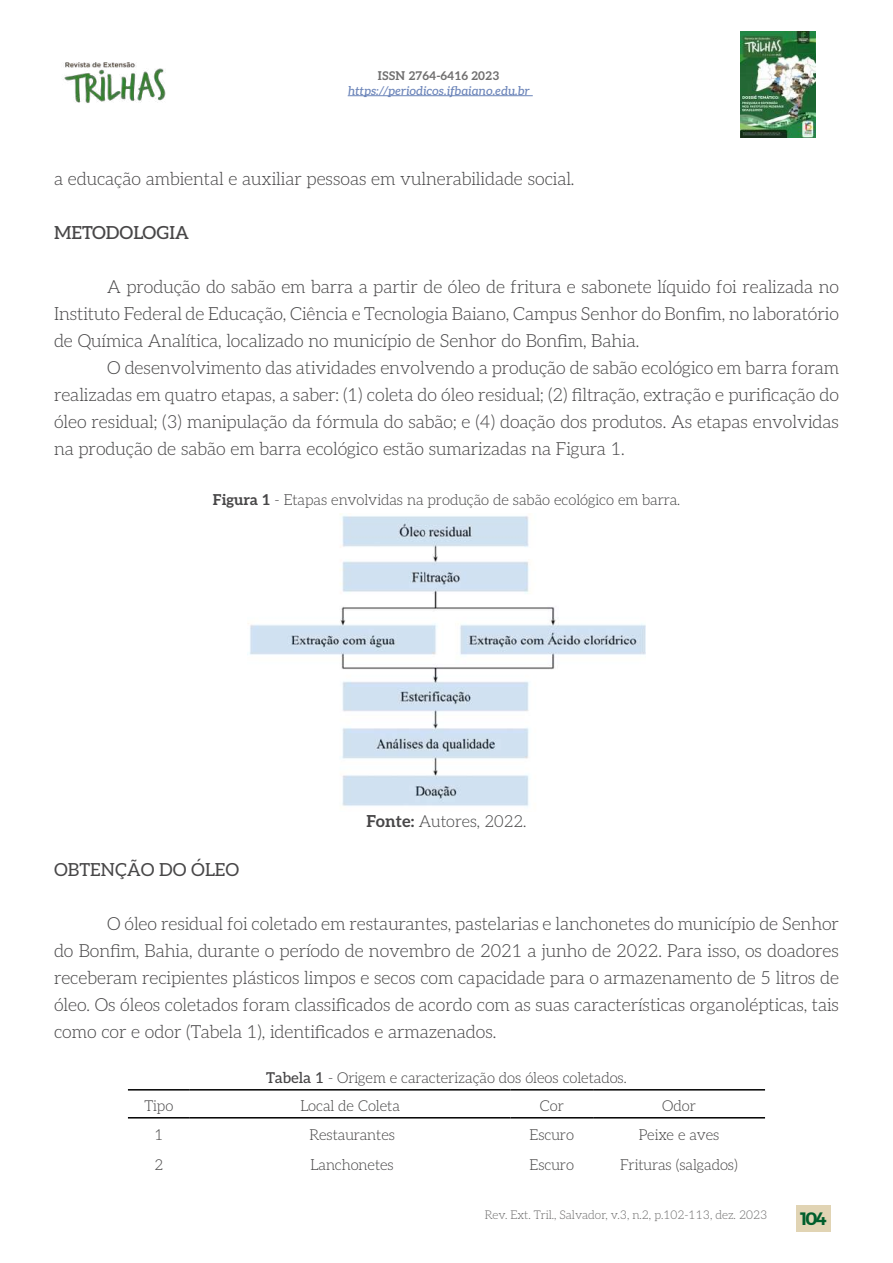
<style>
.page{position:relative;width:893px;height:1263px;background:#fff}
.page>*{position:absolute;margin:0;border:0;box-sizing:border-box;transform-origin:0 0}
.t1{font:300 18px/27px "Aleo";color:#484748;text-align:justify}
.t2{font:18px "Aleo";color:#484748}
.t3{font:500 18px "Aleo";color:#484748}
.t4{font:18px "Trueno S Bd";color:#005e2c}
.t5{font:300 16.5px "Aleo";color:#484748}
.t6{font:300 15px "Aleo";color:#484748}
.t7{font:300 15px "Aleo";color:#484747}
.t8{font:300 12px "Aleo";color:#706f6f}
.t9{font:italic 500 12px "Aleo";color:#6b84b9}
.t10{font:700 12px "Aleo";color:#706f6f}
.s1{font-weight:700}
.s2{font-weight:500}
</style>
<div class="page">
<div style="left:796px;top:1205px;width:35px;height:26px;background:#e1d4b4"></div>
<img style="left:740px;top:32px;width:76px;height:106px">
<img style="left:63px;top:62px;width:103px;height:41px">
<hr style="left:348px;top:95px;width:185px;height:1px;background:#6b84b9">
<hr style="left:128px;top:1089px;width:62px;height:1px;background:#000">
<hr style="left:190px;top:1089px;width:321px;height:1px;background:#000">
<hr style="left:511px;top:1089px;width:82px;height:1px;background:#000">
<hr style="left:593px;top:1089px;width:172px;height:1px;background:#000">
<hr style="left:128px;top:1117px;width:62px;height:1px;background:#000">
<hr style="left:190px;top:1117px;width:321px;height:1px;background:#000">
<hr style="left:511px;top:1117px;width:82px;height:1px;background:#000">
<hr style="left:593px;top:1117px;width:172px;height:1px;background:#000">
<img style="left:248px;top:514px;width:397px;height:293px">
<p class="t10" style="left:378px;top:66px;width:123px">ISSN 2764-6416 2023</p>
<p class="t9" style="left:348px;top:81px;width:183px">https://periodicos.ifbaiano.edu.br</p>
<p class="t1" style="left:54px;top:164px;width:522px">a educação ambiental e auxiliar pessoas em vulnerabilidade social.</p>
<p class="t3" style="left:54px;top:219px;width:137px">METODOLOGIA</p>
<p class="t1" style="left:54px;top:272px;width:786px;text-indent:53px">A produção do sabão em barra a partir de óleo de fritura e sabonete líquido foi realizada no Instituto Federal de Educação, Ciência e Tecnologia Baiano, Campus Senhor do Bonfim, no laboratório de Química Analítica, localizado no município de Senhor do Bonfim, Bahia.</p>
<p class="t1" style="left:54px;top:353px;width:786px;text-indent:53px">O desenvolvimento das atividades envolvendo a produção de sabão ecológico em barra foram realizadas em quatro etapas, a saber: (1) coleta do óleo residual; (2) filtração, extração e purificação do óleo residual; (3) manipulação da fórmula do sabão; e (4) doação dos produtos. As etapas envolvidas na produção de sabão em barra ecológico estão sumarizadas na Figura 1.</p>
<p class="t6" style="left:213px;top:488px;width:469px"><span class="s1">Figura 1</span> - Etapas envolvidas na produção de sabão ecológico em barra.</p>
<p class="t5" style="left:367px;top:808px;width:161px"><span class="s1">Fonte:</span> Autores, 2022.</p>
<p class="t2" style="left:54px;top:855px;width:187px">OBTENÇÃO DO ÓLEO</p>
<p class="t1" style="left:54px;top:909px;width:786px;text-indent:53px">O óleo residual foi coletado em restaurantes, pastelarias e lanchonetes do município de Senhor do Bonfim, Bahia, durante o período de novembro de 2021 a junho de 2022. Para isso, os doadores receberam recipientes plásticos limpos e secos com capacidade para o armazenamento de 5 litros de óleo. Os óleos coletados foram classificados de acordo com as suas características organolépticas, tais como cor e odor (Tabela 1), identificados e armazenados.</p>
<p class="t6" style="left:266px;top:1066px;width:362px"><span class="s2">Tabela 1</span> - Origem e caracterização dos óleos coletados.</p>
<p class="t6" style="left:144px;top:1094px;width:31px">Tipo</p>
<p class="t7" style="left:300px;top:1094px;width:101px">Local de Coleta</p>
<p class="t7" style="left:540px;top:1094px;width:26px">Cor</p>
<p class="t7" style="left:662px;top:1094px;width:35px">Odor</p>
<p class="t7" style="left:154px;top:1123px;width:10px">1</p>
<p class="t7" style="left:309px;top:1123px;width:87px">Restaurantes</p>
<p class="t7" style="left:530px;top:1123px;width:46px">Escuro</p>
<p class="t7" style="left:639px;top:1123px;width:82px">Peixe e aves</p>
<p class="t7" style="left:154px;top:1154px;width:10px">2</p>
<p class="t6" style="left:311px;top:1154px;width:85px">Lanchonetes</p>
<p class="t7" style="left:530px;top:1154px;width:46px">Escuro</p>
<p class="t7" style="left:620px;top:1154px;width:119px">Frituras (salgados)</p>
<p class="t8" style="left:485px;top:1205px;width:284px">Rev. Ext. Tril., Salvador, v.3, n.2, p.102-113, dez. 2023</p>
<p class="t4" style="left:800px;top:1207px;width:28px">104</p>
</div>
